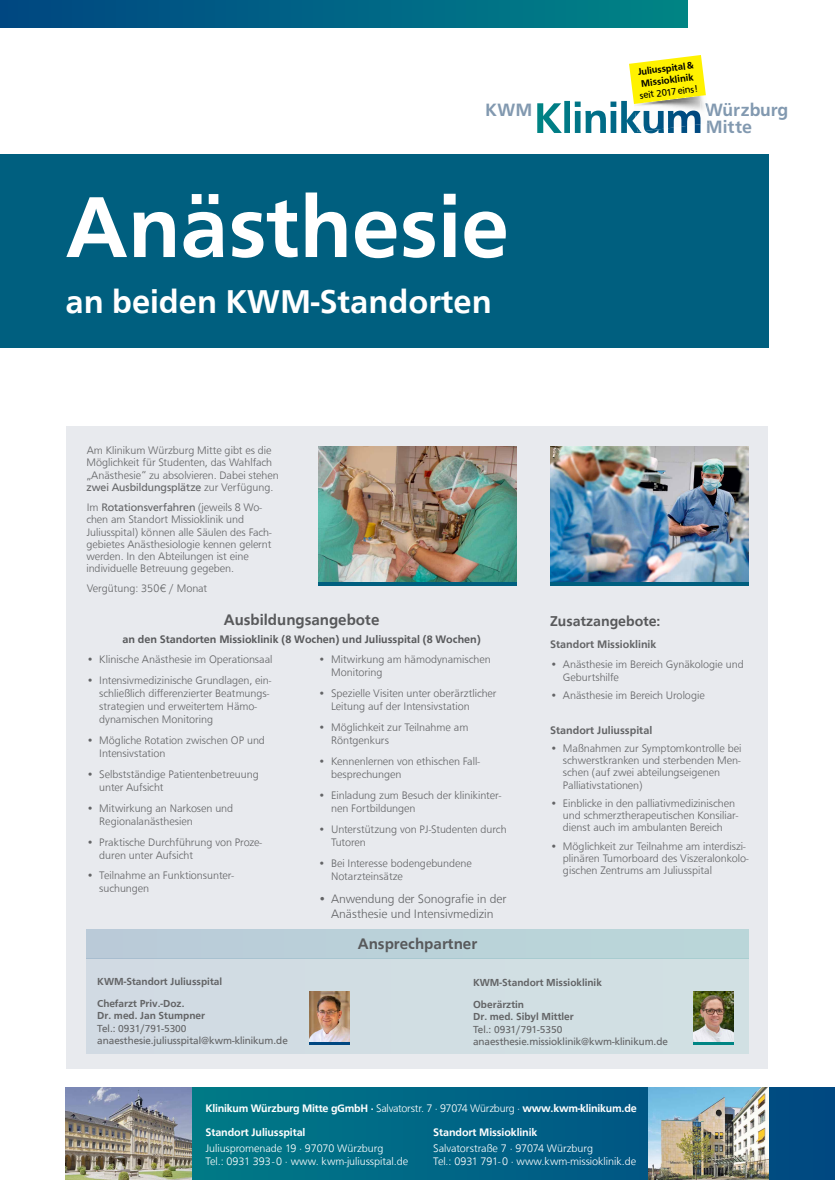
<style>
.page{position:relative;width:835px;height:1180px;background:#fff}
.page>*{position:absolute;margin:0;border:0;box-sizing:border-box;transform-origin:0 0}
.t1{font:500 89.6px "Front Page";color:#fff}
.t2{font:500 33.95px "Front Page";color:#fff}
.t3{font:500 18.51px "Front Page";color:#8299b0}
.t4{font:500 18.51px "Front Page";letter-spacing:-.02em;color:#8299b0}
.t5{font:500 15.75px "Front Page";color:#58595b}
.t6{font:500 14.7px "Front Page";color:#58595b}
.t7{font:300 12.6px/15.4px "Front Page";color:#636466;text-align:center}
.t8{font:300 11.2px/12.2px "Front Page";color:#636466}
.t9{font:300 11.2px/13.4px "Front Page";color:#fff}
.t10{font:500 11.2px "Front Page";letter-spacing:-.01em;color:#fff}
.t11{font:500 11.2px "Front Page";color:#58595b}
.t12{font:500 11.2px "Front Page";color:#636466}
.t13{font:10.5px/12.6px "Front Page";color:#636466}
.t14{font:500 10.5px/21.5px "Front Page";color:#636466}
.t15{font:500 9.97px/12px "Front Page";color:#000}
.t16{font:9.97px "Front Page";color:#000}
.s1{font-weight:400}
.s2{font-weight:300}
</style>
<div class="page">
<svg style="left:191px;top:1087px;width:643px;height:93px;background:#006485"></svg>
<img style="left:65px;top:1087px;width:126px;height:93px">
<img style="left:648px;top:1087px;width:120px;height:93px">
<div style="left:0;top:0;width:687px;height:28px;background:linear-gradient(to right,#004683,#008487)"></div>
<svg style="left:537px;top:55px;width:172px;height:78px"></svg>
<div style="left:66px;top:427px;width:702px;height:642px;background:#e8eaee"></div>
<img style="left:318px;top:446px;width:198px;height:136px">
<div style="left:86px;top:959px;width:662px;height:94px;background:#d1dee3"></div>
<div style="left:86px;top:929px;width:662px;height:30px;background:#bad1d9"></div>
<div style="left:0;top:154px;width:768px;height:193px;background:#005f7f"></div>
<hr style="left:550px;top:582px;width:198px;height:4px;background:#005f7f">
<hr style="left:318px;top:582px;width:198px;height:4px;background:#005f7f">
<img style="left:693px;top:992px;width:40px;height:49px">
<hr style="left:693px;top:1041px;width:40px;height:3px;background:#008584">
<img style="left:550px;top:446px;width:198px;height:136px">
<img style="left:309px;top:992px;width:40px;height:49px">
<hr style="left:309px;top:1041px;width:40px;height:3px;background:#004781">
<p class="t15" style="left:637px;top:65px;width:58px;rotate:-7deg">Juliusspital &amp;<br>Missioklinik</p>
<p class="t16" style="left:638px;top:88px;width:60px;rotate:-7deg">seit 2017 eins!</p>
<h3 class="t3" style="left:485px;top:96px;width:49px">KWM</h3>
<h3 class="t4" style="left:705px;top:96px;width:84px">Würzburg</h3>
<h3 class="t3" style="left:705px;top:113px;width:48px">Mitte</h3>
<h1 class="t1" style="left:65px;top:162px;width:445px">Anästhesie</h1>
<h2 class="t2" style="left:65px;top:276px;width:427px">an beiden KWM-Standorten</h2>
<p class="t8" style="left:86px;top:443px;width:194px">Am Klinikum Würzburg Mitte gibt es die Möglichkeit für Studenten, das Wahlfach „Anästhesie“ zu absolvieren. Dabei stehen <span class="s1">zwei Ausbildungsplätze</span> zur Verfügung.</p>
<p class="t8" style="left:86px;top:500px;width:187px">Im <span class="s1">Rotationsverfahren</span> (jeweils 8 Wo&shy;chen am Standort Missioklinik und Juliusspital) können alle Säulen des Fach&shy;gebietes Anästhesiologie kennen gelernt werden. In den Abteilungen ist eine individuelle Betreuung gegeben.</p>
<p class="t8" style="left:87px;top:582px;width:122px">Vergütung: 350€ / Monat</p>
<h3 class="t5" style="left:224px;top:608px;width:157px">Ausbildungsangebote</h3>
<p class="t11" style="left:122px;top:630px;width:360px">an den Standorten Missioklinik (8 Wochen) und Juliusspital (8 Wochen)</p>
<p class="t8" style="left:86px;top:653px;width:187px">• Klinische Anästhesie im Operationsaal</p>
<p class="t8" style="left:99px;top:673px;width:173px;line-height:12.9px;text-indent:-13px">• Intensivmedizinische Grundlagen, ein&shy;schließlich differenzierter Beatmungs&shy;strategien und erweitertem Hämo&shy;dynamischen Monitoring</p>
<p class="t8" style="left:99px;top:733px;width:167px;line-height:12.9px;text-indent:-13px">• Mögliche Rotation zwischen OP und<br>Intensivstation</p>
<p class="t8" style="left:99px;top:767px;width:161px;line-height:12.9px;text-indent:-13px">• Selbstständige Patientenbetreuung unter Aufsicht</p>
<p class="t8" style="left:99px;top:801px;width:135px;line-height:12.9px;text-indent:-13px">• Mitwirkung an Narkosen und<br>Regionalanästhesien</p>
<p class="t8" style="left:99px;top:834px;width:164px;line-height:12.9px;text-indent:-13px">• Praktische Durchführung von Proze&shy;duren unter Aufsicht</p>
<p class="t8" style="left:99px;top:868px;width:136px;line-height:12.9px;text-indent:-13px">• Teilnahme an Funktionsunter&shy;suchungen</p>
<p class="t8" style="left:331px;top:652px;width:161px;line-height:12.9px;text-indent:-13px">• Mitwirkung am hämodynamischen<br>Monitoring</p>
<p class="t8" style="left:331px;top:686px;width:167px;line-height:12.9px;text-indent:-13px">• Spezielle Visiten unter oberärztlicher<br>Leitung auf der Intensivstation</p>
<p class="t8" style="left:331px;top:720px;width:139px;line-height:12.9px;text-indent:-13px">• Möglichkeit zur Teilnahme am<br>Röntgenkurs</p>
<p class="t8" style="left:331px;top:754px;width:150px;line-height:12.9px;text-indent:-13px">• Kennenlernen von ethischen Fall&shy;besprechungen</p>
<p class="t8" style="left:331px;top:788px;width:171px;line-height:12.9px;text-indent:-13px">• Einladung zum Besuch der klinikinter&shy;nen Fortbildungen</p>
<p class="t8" style="left:331px;top:821px;width:177px;line-height:12.9px;text-indent:-13px">• Unterstützung von PJ-Studenten durch<br>Tutoren</p>
<p class="t8" style="left:331px;top:855px;width:142px;line-height:12.9px;text-indent:-13px">• Bei Interesse bodengebundene<br>Notarzteinsätze</p>
<p class="t7" style="left:318px;top:890px;width:190px">• Anwendung der Sonografie in der<br>Anästhesie und Intensivmedizin</p>
<h3 class="t5" style="left:357px;top:932px;width:121px">Ansprechpartner</h3>
<h3 class="t6" style="left:550px;top:610px;width:112px">Zusatzangebote:</h3>
<p class="t12" style="left:550px;top:636px;width:108px">Standort Missioklinik</p>
<p class="t8" style="left:563px;top:657px;width:182px;text-indent:-13px">• Anästhesie im Bereich Gynäkologie und<br>Geburtshilfe</p>
<p class="t8" style="left:550px;top:688px;width:156px">• Anästhesie im Bereich Urologie</p>
<p class="t12" style="left:550px;top:722px;width:104px">Standort Juliusspital</p>
<p class="t8" style="left:563px;top:741px;width:180px;text-indent:-13px">• Maßnahmen zur Symptomkontrolle bei schwerstkranken und sterbenden Men&shy;schen (auf zwei abteilungseigenen Palliativstationen)</p>
<p class="t8" style="left:563px;top:796px;width:177px;text-indent:-13px">• Einblicke in den palliativmedizinischen und schmerztherapeutischen Konsiliar&shy;dienst auch im ambulanten Bereich</p>
<p class="t8" style="left:563px;top:839px;width:187px;text-indent:-13px">• Möglichkeit zur Teilnahme am interdiszi&shy;plinären Tumorboard des Viszeralonkolo&shy;gischen Zentrums am Juliusspital</p>
<p class="t14" style="left:97px;top:970px;width:126px">KWM-Standort Juliusspital<br>Chefarzt Priv.-Doz.</p>
<p class="t14" style="left:97px;top:1004px;width:109px">Dr. med. Jan Stumpner</p>
<p class="t13" style="left:97px;top:1021px;width:192px">Tel.: 0931/791-5300 anaesthesie.juliusspital@kwm-klinikum.de</p>
<p class="t14" style="left:473px;top:971px;width:130px">KWM-Standort Missioklinik<br>Oberärztin</p>
<p class="t14" style="left:473px;top:1005px;width:102px">Dr. med. Sibyl Mittler</p>
<p class="t13" style="left:473px;top:1022px;width:196px">Tel.: 0931/791-5350 anaesthesie.missioklinik@kwm-klinikum.de</p>
<p class="t10" style="left:205px;top:1099px;width:432px">Klinikum Würzburg Mitte gGmbH · <span class="s2">Salvatorstr. 7 · 97074 Würzburg ·</span> www.kwm-klinikum.de</p>
<p class="t10" style="left:433px;top:1124px;width:106px">Standort Missioklinik</p>
<p class="t9" style="left:433px;top:1140px;width:204px">Salvatorstraße 7 · 97074 Würzburg<br>Tel.: 0931 791-0 · www.kwm-missioklinik.de</p>
<p class="t10" style="left:205px;top:1124px;width:101px">Standort Juliusspital</p>
<p class="t9" style="left:205px;top:1140px;width:204px">Juliuspromenade 19 · 97070 Würzburg<br>Tel.: 0931 393-0 · www. kwm-juliusspital.de</p>
</div>
